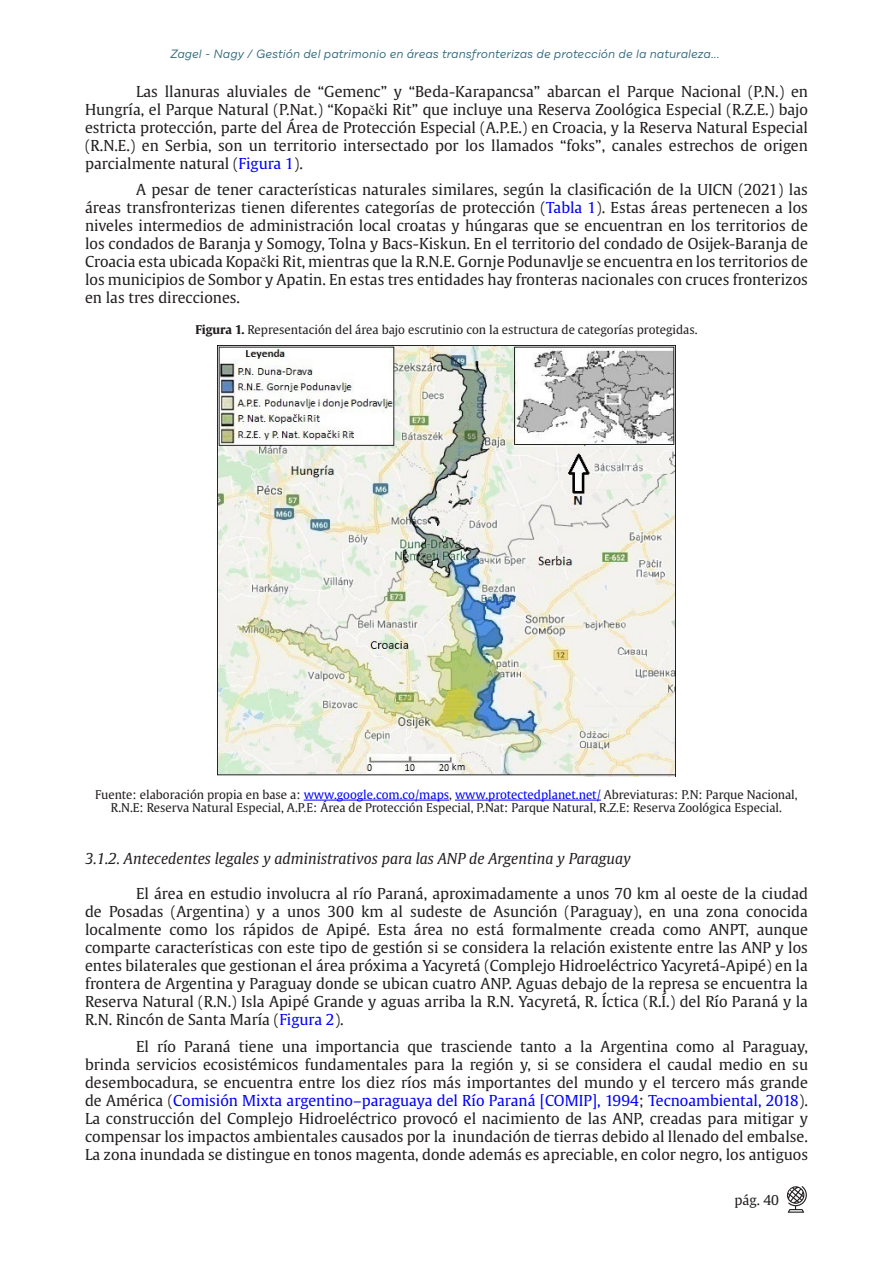
<style>
.page{position:relative;width:893px;height:1263px;background:#fff}
.page>*{position:absolute;margin:0;border:0;box-sizing:border-box;transform-origin:0 0}
.Parrafo{font:15px/18px "Gulliver";color:#231f20;text-align:justify}
.ParrafoT3{font:italic 15px "Gulliver";color:#231f20}
.t1{font:13.5px "Gulliver";color:#231f20}
.Epigrafe{font:12px/13.5px "Gulliver";color:#231f20;text-align:center}
.t2{font:italic 12px "Draft B";color:#30667b}
.s1{font-family:"Times New Roman"}
.s2{color:#00f}
.s3{font-weight:700}
</style>
<div class="page">
<svg style="left:787px;top:1186px;width:20px;height:27px"></svg>
<hr style="left:304px;top:800px;width:145px;height:1px;background:#00f">
<hr style="left:455px;top:800px;width:146px;height:1px;background:#00f">
<img style="left:218px;top:345px;width:457px;height:432px">
<p class="t2" style="left:170px;top:46px;width:551px">Zagel - Nagy / Gestión del patrimonio en áreas transfronterizas de protección de la naturaleza...</p>
<p class="Parrafo" style="left:85px;top:82px;width:724px;text-indent:51px">Las llanuras aluviales de “Gemenc” y “Beda-Karapancsa” abarcan el Parque Nacional (P.N.) en Hungría, el Parque Natural (P.Nat.) “Kopa<span class="s1">č</span>ki Rit” que incluye una Reserva Zoológica Especial (R.Z.E.) bajo estricta protección, parte del Área de Protección Especial (A.P.E.) en Croacia, y la Reserva Natural Especial (R.N.E.) en Serbia, son un territorio intersectado por los llamados “foks”, canales estrechos de origen parcialmente natural (<span class="s2">Figura 1</span>).</p>
<p class="Parrafo" style="left:85px;top:181px;width:724px;text-indent:51px">A pesar de tener características naturales similares, según la clasificación de la UICN (2021) las áreas transfronterizas tienen diferentes categorías de protección (<span class="s2">Tabla 1</span>). Estas áreas pertenecen a los niveles intermedios de administración local croatas y húngaras que se encuentran en los territorios de los condados de Baranja y Somogy, Tolna y Bacs-Kiskun. En el territorio del condado de Osijek-Baranja de Croacia esta ubicada Kopa<span class="s1">č</span>ki Rit, mientras que la R.N.E. Gornje Podunavlje se encuentra en los territorios de los municipios de Sombor y Apatin. En estas tres entidades hay fronteras nacionales con cruces fronterizos en las tres direcciones.</p>
<p class="Epigrafe" style="left:195px;top:323px;width:504px"><span class="s3">Figura 1.</span> Representación del área bajo escrutinio con la estructura de categorías protegidas.</p>
<p class="Epigrafe" style="left:95px;top:788px;width:704px">Fuente: elaboración propia en base a: <span class="s2">www.google.com.co/maps</span>, <span class="s2">www.protectedplanet.net/</span> Abreviaturas: P.N: Parque Nacional,<br>R.N.E: Reserva Natural Especial, A.P.E: Área de Protección Especial, P.Nat: Parque Natural, R.Z.E: Reserva Zoológica Especial.</p>
<p class="ParrafoT3" style="left:85px;top:850px;width:547px">3.1.2. Antecedentes legales y administrativos para las ANP de Argentina y Paraguay</p>
<p class="Parrafo" style="left:85px;top:885px;width:724px;text-indent:51px">El área en estudio involucra al río Paraná, aproximadamente a unos 70 km al oeste de la ciudad de Posadas (Argentina) y a unos 300 km al sudeste de Asunción (Paraguay), en una zona conocida localmente como los rápidos de Apipé. Esta área no está formalmente creada como ANPT, aunque comparte características con este tipo de gestión si se considera la relación existente entre las ANP y los entes bilaterales que gestionan el área próxima a Yacyretá (Complejo Hidroeléctrico Yacyretá-Apipé) en la frontera de Argentina y Paraguay donde se ubican cuatro ANP. Aguas debajo de la represa se encuentra la Reserva Natural (R.N.) Isla Apipé Grande y aguas arriba la R.N. Yacyretá, R. Íctica (R.Í.) del Río Paraná y la R.N. Rincón de Santa María (<span class="s2">Figura 2</span>).</p>
<p class="Parrafo" style="left:85px;top:1037px;width:724px;text-indent:51px">El río Paraná tiene una importancia que trasciende tanto a la Argentina como al Paraguay, brinda servicios ecosistémicos fundamentales para la región y, si se considera el caudal medio en su desembocadura, se encuentra entre los diez ríos más importantes del mundo y el tercero más grande de América (<span class="s2">Comisión Mixta argentino–paraguaya del Río Paraná [COMIP], 1994</span>; <span class="s2">Tecnoambiental, 2018</span>).<br>La construcción del Complejo Hidroeléctrico provocó el nacimiento de las ANP, creadas para mitigar y compensar los impactos ambientales causados por la inundación de tierras debido al llenado del embalse.<br>La zona inundada se distingue en tonos magenta, donde además es apreciable, en color negro, los antiguos</p>
<p class="t1" style="left:734px;top:1191px;width:46px">pág. 40</p>
</div>
